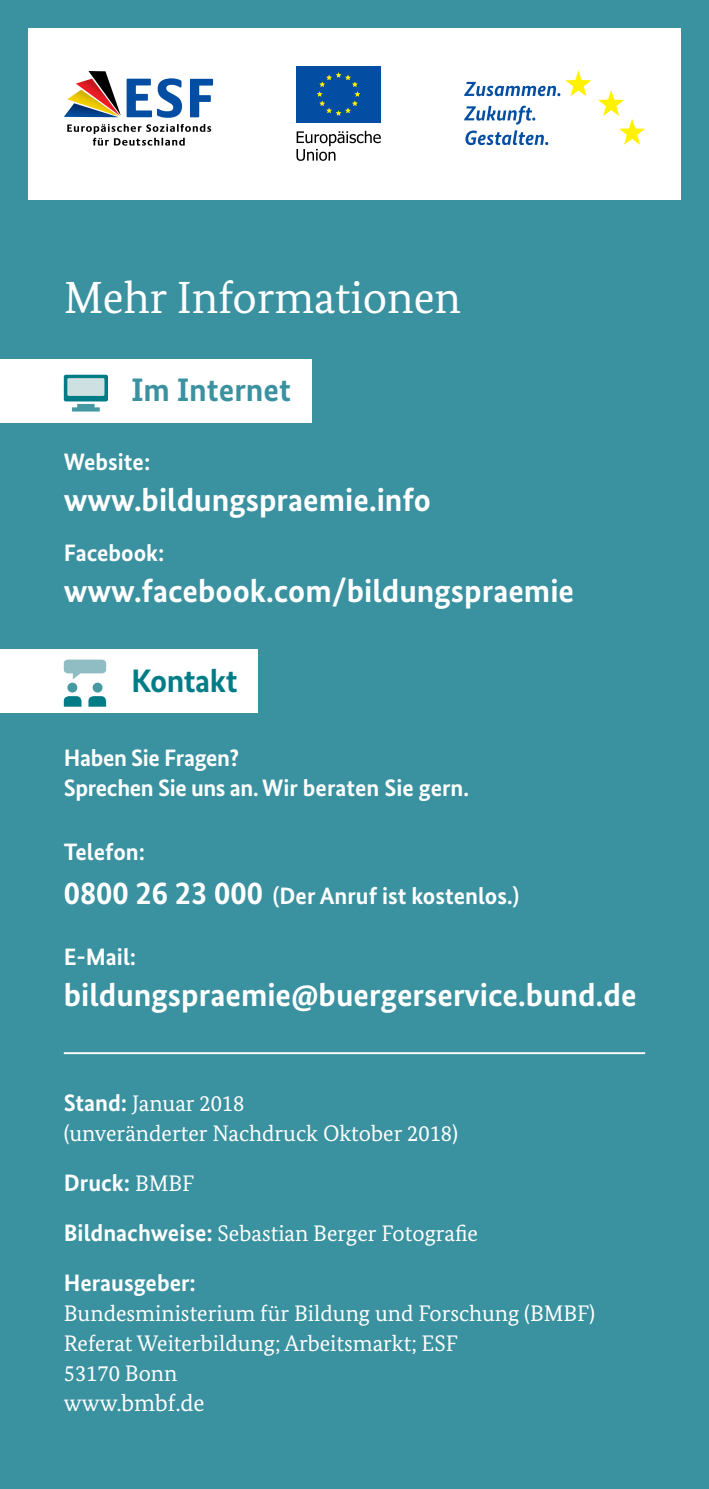
<style>
.page{position:relative;width:709px;height:1489px;background:#fff}
.page>*{position:absolute;margin:0;border:0;box-sizing:border-box;transform-origin:0 0}
._03_Headline{font:45px "Bundes Serif";color:#fff}
._08_Fließtext{font:700 32.5px "Bundes Sans";color:#fff}
._08_Fließtext-2{font:700 32.5px "Bundes Sans";color:#3a919f}
._08_Fließtext-3{font:700 32.5px "Bundes Sans";letter-spacing:-.015em;color:#007c87}
._08_Fließtext-4{font:700 23.75px/30px "Bundes Sans";color:#fff}
._08_Fließtext-5{font:23.75px "Bundes Serif";color:#fff}
._08_Fließtext-6{font:22.5px/30px "Bundes Serif";color:#fff}
.s1{font-size:32.5px}
.s2{font-family:"Bundes Sans";font-weight:700;font-size:23.75px}
.s3{font-family:"Bundes Serif";font-weight:400;font-size:22.5px}
</style>
<div class="page">
<div style="left:1px;top:0;width:708px;height:1488px;background:#3a919f"></div>
<div style="left:28px;top:28px;width:652px;height:172px;background:#fff"></div>
<svg style="left:127px;top:78px;width:55px;height:40px"></svg>
<svg style="left:190px;top:79px;width:23px;height:38px"></svg>
<svg style="left:67px;top:124px;width:144px;height:22px"></svg>
<svg style="left:64px;top:71px;width:57px;height:46px"></svg>
<svg style="left:296px;top:131px;width:85px;height:30px"></svg>
<div style="left:296px;top:67px;width:85px;height:56px;background:#034ea2"></div>
<svg style="left:317px;top:72px;width:43px;height:44px"></svg>
<svg style="left:598px;top:90px;width:47px;height:55px"></svg>
<svg style="left:464px;top:70px;width:127px;height:26px"></svg>
<svg style="left:464px;top:106px;width:84px;height:39px"></svg>
<div style="left:0;top:359px;width:312px;height:64px;background:#fff"></div>
<div style="left:0;top:649px;width:257px;height:64px;background:#fff"></div>
<div style="left:64px;top:375px;width:44px;height:26px;background:#007c87;border-radius:2px"></div>
<svg style="left:72px;top:404px;width:28px;height:7px"></svg>
<div style="left:67px;top:378px;width:37px;height:18px;background:#cfe0e3"></div>
<hr style="left:64px;top:1052px;width:581px;height:2px;background:#fff">
<svg style="left:88px;top:696px;width:18px;height:10px"></svg>
<div style="left:93px;top:682px;width:10px;height:10px;background:#4599a3;border-radius:50%"></div>
<svg style="left:64px;top:659px;width:42px;height:20px"></svg>
<div style="left:67px;top:682px;width:10px;height:10px;background:#4599a3;border-radius:50%"></div>
<svg style="left:64px;top:696px;width:17px;height:10px"></svg>
<h1 class="_03_Headline" style="left:64px;top:270px;width:399px">Mehr Informationen</h1>
<p class="_08_Fließtext-2" style="left:131px;top:370px;width:161px">Im Internet</p>
<p class="_08_Fließtext-4" style="left:64px;top:447px;width:88px">Website:</p>
<p class="_08_Fließtext" style="left:64px;top:480px;width:369px">www.bildungspraemie.info</p>
<p class="_08_Fließtext-4" style="left:64px;top:537px;width:102px">Facebook:</p>
<p class="_08_Fließtext" style="left:64px;top:570px;width:512px">www.facebook.com/bildungspraemie</p>
<p class="_08_Fließtext-3" style="left:131px;top:660px;width:108px">Kontakt</p>
<p class="_08_Fließtext-4" style="left:64px;top:742px;width:407px">Haben Sie Fragen?<br>Sprechen Sie uns an. Wir beraten Sie gern.</p>
<p class="_08_Fließtext-4" style="left:64px;top:836px;width:83px">Telefon:</p>
<p class="_08_Fließtext-4" style="left:64px;top:880px;width:457px"><span class="s1">0800 26 23 000</span> (Der Anruf ist kostenlos.)</p>
<p class="_08_Fließtext-4" style="left:64px;top:941px;width:74px">E-Mail:</p>
<p class="_08_Fließtext" style="left:64px;top:974px;width:574px">bildungspraemie@buergerservice.bund.de</p>
<p class="_08_Fließtext-6" style="left:64px;top:1087px;width:396px"><span class="s2">Stand:</span> Januar 2018<br>(unveränderter Nachdruck Oktober 2018)</p>
<p class="_08_Fließtext-4" style="left:64px;top:1167px;width:132px">Druck: <span class="s3">BMBF</span></p>
<p class="_08_Fließtext-6" style="left:64px;top:1217px;width:416px"><span class="s2">Bildnachweise:</span> Sebastian Berger Fotografie</p>
<p class="_08_Fließtext-4" style="left:64px;top:1267px;width:134px">Herausgeber:</p>
<p class="_08_Fließtext-6" style="left:64px;top:1297px;width:533px">Bundesministerium für Bildung und Forschung (BMBF)</p>
<p class="_08_Fließtext-6" style="left:64px;top:1327px;width:395px">Referat Weiterbildung; Arbeitsmarkt; ESF</p>
<p class="_08_Fließtext-6" style="left:64px;top:1357px;width:115px">53170 Bonn</p>
<p class="_08_Fließtext-5" style="left:64px;top:1387px;width:142px">www.bmbf.de</p>
</div>
